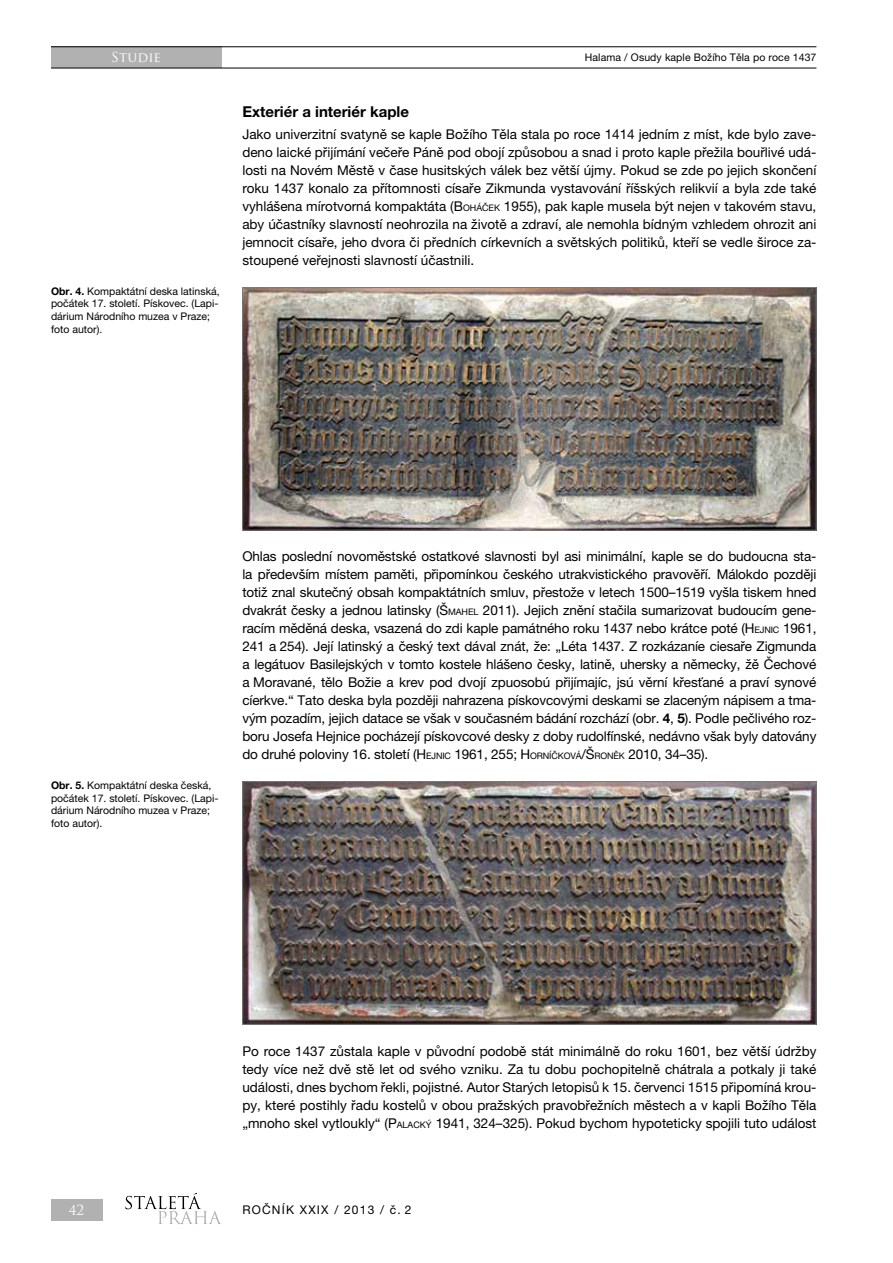
<style>
.page{position:relative;width:893px;height:1263px;background:#fff}
.page>*{position:absolute;margin:0;border:0;box-sizing:border-box;transform-origin:0 0}
.t1{font:700 15px "Helvetica Neue LT Pro";color:#000}
.t2{font:13.5px/18px "Helvetica Neue LT Pro";color:#000;text-align:justify}
.t3{font:13.5px "Trajan Pro";letter-spacing:.01em;color:#fff}
.t4{font:12px "Helvetica Neue LT Pro";letter-spacing:.1em;color:#000}
.t5{font:10.5px/12.6px "Helvetica Neue LT Pro";color:#000}
.s1{font-weight:700}
.s2{font-family:"Helvetica Neue LT Pro Roman SC666"}
.s3{font-family:"Helvetica Neue LT Pro Roman SC666";font-size:9px}
</style>
<div class="page">
<div style="left:51px;top:47px;width:170px;height:21px;background:#b1b1b1"></div>
<div style="left:51px;top:1199px;width:51px;height:21px;background:#b1b1b1"></div>
<hr style="left:51px;top:46px;width:765px;height:1px;background:#000">
<hr style="left:51px;top:68px;width:765px;height:1px;background:#000">
<svg style="left:125px;top:1193px;width:96px;height:31px"></svg>
<img style="left:244px;top:289px;width:570px;height:239px">
<div style="left:242px;top:287px;width:574px;height:243px;border:1px solid #7c7c7c"></div>
<img style="left:244px;top:783px;width:570px;height:240px">
<div style="left:242px;top:781px;width:574px;height:244px;border:1px solid #7c7c7c"></div>
<p class="t3" style="left:111px;top:49px;width:51px">Studie</p>
<p class="t5" style="left:51px;top:285px;width:170px"><span class="s1">Obr. 4.</span> Kompaktátní deska latinská, počátek 17. století. Pískovec. (Lapi&shy;dárium Národního muzea v Praze; foto autor).</p>
<p class="t5" style="left:585px;top:51px;width:233px">Halama / Osudy kaple Božího Těla po roce 1437</p>
<p class="t1" style="left:242px;top:102px;width:168px">Exteriér a interiér kaple</p>
<p class="t2" style="left:242px;top:125px;width:576px">Jako univerzitní svatyně se kaple Božího Těla stala po roce 1414 jedním z míst, kde bylo zave&shy;deno laické přijímání večeře Páně pod obojí způsobou a snad i proto kaple přežila bouřlivé udá&shy;losti na Novém M ěstě v čase husitských válek bez větší újmy. Pokud se zde po jejich skončení roku 1437 konalo za přítomnosti císaře Zikmunda vystavování říšských relikvií a byla zde také vyhlášena mírotvorná kompaktáta (<span class="s2">B</span><span class="s3">OHÁČEK</span> 1955), pak kaple musela být nejen v takovém stavu, aby účastníky slavností neohrozila na životě a zdraví, ale nemohla bídným vzhledem ohrozit ani jemnocit císaře, jeho dvora či předních církevních a světských politiků, kteří se vedle široce za&shy;stoupené veřejnosti slavností účastnili.</p>
<p class="t5" style="left:51px;top:779px;width:169px"><span class="s1">Obr. 5.</span> Kompaktátní deska česká, počátek 17. století. Pískovec. (Lapi&shy;dárium Národního muzea v Praze; foto autor).</p>
<p class="t2" style="left:242px;top:547px;width:576px">Ohlas poslední novoměstské ostatkové slavnosti byl asi minimální, kaple se do budoucna sta&shy;la především místem paměti, připomínkou českého utrakvistického pravověří. M álokdo později totiž znal skutečný obsah kompaktátních smluv, přestože v letech 1500–1519 vyšla tiskem hned dvakrát česky a jednou latinsky (<span class="s2">Š</span><span class="s3">MAHEL</span> 2011). Jejich znění stačila sumarizovat budoucím gene&shy;racím měděná deska, vsazená do zdi kaple památného roku 1437 nebo krátce poté (<span class="s2">H</span><span class="s3">EJNIC</span> 1961, 241 a 254). Její latinský a český text dával znát, že: „Léta 1437. Z rozkázaníe ciesaře Zigmunda a legátuov Basilejských v tomto kostele hlášeno česky, latině, uhersky a německy, žě Čechové a M oravané, tělo Božie a krev pod dvojí zpuosobú přijímajíc, jsú věrní křesťané a praví synové cíerkve.“ Tato deska byla později nahrazena pískovcovými deskami se zlaceným nápisem a tma&shy;vým pozadím, jejich datace se však v současném bádání rozchází (obr. <span class="s1">4</span>, <span class="s1">5</span>). Podle pečlivého roz&shy;boru Josefa Hejnice pocházejí pískovcové desky z doby rudolfínské, nedávno však byly datovány do druhé poloviny 16. století (<span class="s2">H</span><span class="s3">EJNIC</span> 1961, 255; <span class="s2">H</span><span class="s3">ORNÍČKOVÁ</span><span class="s2">/Š</span><span class="s3">RONĚK</span> 2010, 34–35).</p>
<p class="t3" style="left:69px;top:1201px;width:17px">42</p>
<p class="t2" style="left:242px;top:1042px;width:576px">Po roce 1437 zůstala kaple v původní podobě stát minimálně do roku 1601, bez větší údržby tedy více než dvě stě let od svého vzniku. Za tu dobu pochopitelně chátrala a potkaly ji také události, dnes bychom řekli, pojistné. Autor Starých letopisů k 15. červenci 1515 připomíná krou&shy;py, které postihly řadu kostelů v obou pražských pravobřežních městech a v kapli Božího Těla „mnoho skel vytloukly“ (<span class="s2">P</span><span class="s3">ALACKÝ</span> 1941, 324–325). Pokud bychom hypoteticky spojili tuto událost</p>
<p class="t4" style="left:242px;top:1203px;width:170px">ROČNÍK XXIX / 2013 / č. 2</p>
</div>
